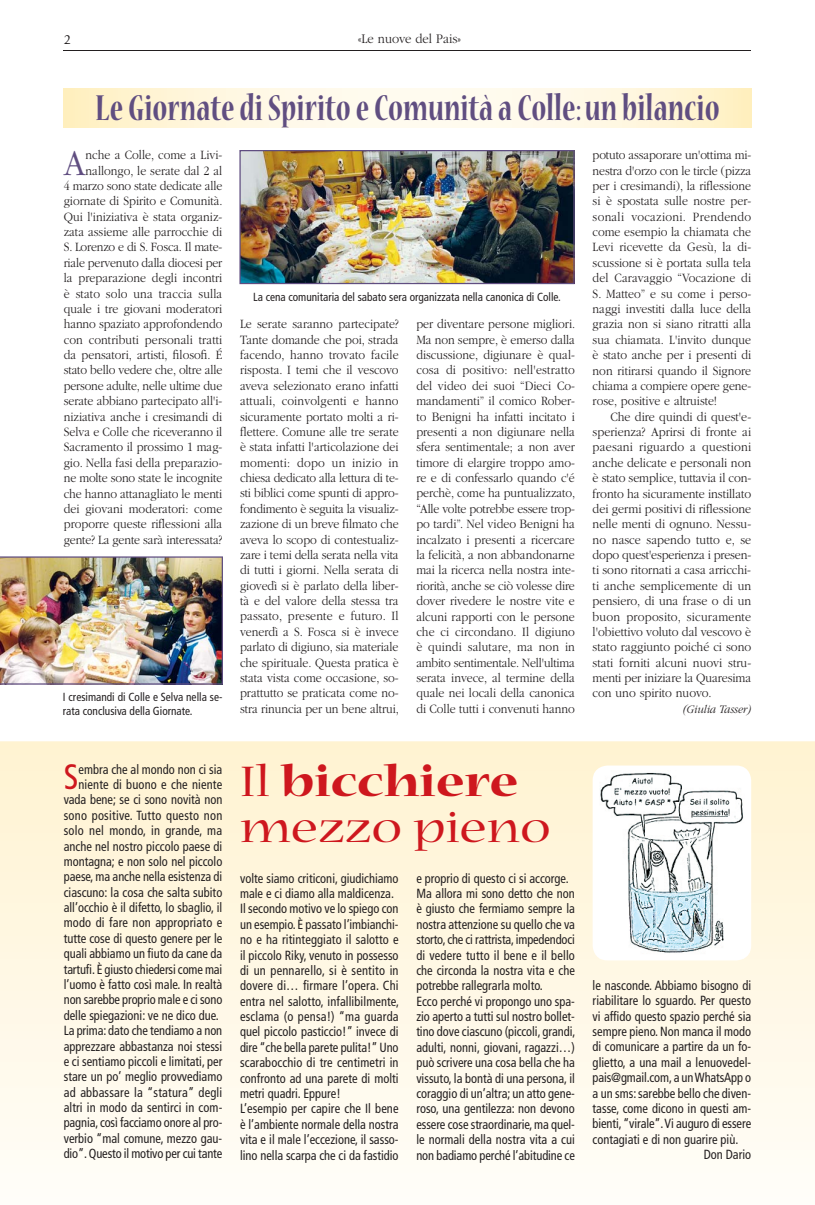
<style>
.page{position:relative;width:815px;height:1205px;background:#fff}
.page>*{position:absolute;margin:0;border:0;box-sizing:border-box;transform-origin:0 0}
.t1{font:expanded 47.5px/46.2px "Nueva Std";color:#ce171e}
.t2{font:700 condensed 40px "Nueva Std";color:#604e81;scale:.87 1}
.t3{font:300 37.88px "ITC Garamond Std";color:#604e81;scale:.9 1}
.t4{font:condensed 35.25px "Frutiger LT Std";color:#ce171e;scale:.94 1}
.t5{font:300 13.75px "ITC Garamond Std";color:#231f20;scale:.92 1}
.t6{font:13.75px "Giovanni Std";color:#231f20;scale:.94 1}
.t7{font:300 13.25px/15.4px "ITC Garamond Std";color:#231f20;text-align:justify;scale:.9 1}
.t8{font:condensed 13.25px/15.4px "Frutiger LT Std";color:#231f20;scale:.94 1}
.t9{font:300 13.25px/15.4px "ITC Garamond Std";color:#231f20;text-align:justify;scale:.91 1}
.t10{font:italic 300 12px "ITC Garamond Std";color:#231f20;scale:.9 1}
.t11{font:condensed 11.75px/14.2px "Frutiger LT Std";color:#231f20;scale:.96 1}
.s1{font-weight:700}
</style>
<div class="page">
<hr style="left:64px;top:50px;width:687px;height:1px;background:#231f20">
<svg style="left:64px;top:89px;width:687px;height:39px;background:#fff7df"></svg>
<svg style="left:0;top:741px;width:815px;height:417px"></svg>
<img style="left:239px;top:150px;width:336px;height:134px">
<img style="left:0;top:556px;width:223px;height:128px">
<div style="left:593px;top:765px;width:158px;height:195px;background:#fff;border-radius:15px"></div>
<img style="left:600px;top:772px;width:144px;height:187px">
<p class="t6" style="left:64px;top:34px;width:9px">2</p>
<p class="t5" style="left:358px;top:34px;width:113px">«Le nuove del Pais»</p>
<h2 class="t2" style="left:95px;top:92px;width:719px">Le Giornate di Spirito e Comunità a Colle: un bilancio</h2>
<p class="t7" style="left:64px;top:148px;width:178px;text-align:right">nche a Colle, come a Livi&shy;nallongo, le serate dal 2 al<br>4 marzo sono state dedicate alle giornate di Spirito e Comunità.<br>Qui l'iniziativa è stata organiz&shy;zata assieme alle parrocchie di<br>S. Lorenzo e di S. Fosca. Il mate&shy;riale pervenuto dalla diocesi per la preparazione degli incontri è stato solo una traccia sulla quale i tre giovani moderatori hanno spaziato approfondendo con contributi personali tratti da pensatori, artisti, filosofi. É stato bello vedere che, oltre alle persone adulte, nelle ultime due serate abbiano partecipato all'i&shy;niziativa anche i cresimandi di<br>Selva e Colle che riceveranno il<br>Sacramento il prossimo 1 mag&shy;gio. Nella fasi della preparazio&shy;ne molte sono state le incognite che hanno attanagliato le menti dei giovani moderatori: come proporre queste riflessioni alla gente? La gente sarà interessata?</p>
<h3 class="t3" style="left:64px;top:148px;width:26px">A</h3>
<p class="t11" style="left:63px;top:690px;width:168px">I cresimandi di Colle e Selva nella se&shy;rata conclusiva della Giornate.</p>
<p class="t11" style="left:253px;top:291px;width:322px">La cena comunitaria del sabato sera organizzata nella canonica di Colle.</p>
<p class="t7" style="left:240px;top:317px;width:178px">Le serate saranno partecipate?<br>Tante domande che poi, strada facendo, hanno trovato facile risposta. I temi che il vescovo aveva selezionato erano infatti attuali, coinvolgenti e hanno sicuramente portato molti a ri&shy;flettere. Comune alle tre serate è stata infatti l'articolazione dei momenti: dopo un inizio in chiesa dedicato alla lettura di te&shy;sti biblici come spunti di appro&shy;fondimento è seguita la visualiz&shy;zazione di un breve filmato che aveva lo scopo di contestualiz&shy;zare i temi della serata nella vita di tutti i giorni. Nella serata di giovedì si è parlato della liber&shy;tà e del valore della stessa tra passato, presente e futuro. Il venerdì a S. Fosca si è invece parlato di digiuno, sia materiale che spirituale. Questa pratica è stata vista come occasione, so&shy;prattutto se praticata come no&shy;stra rinuncia per un bene altrui,</p>
<p class="t7" style="left:416px;top:317px;width:178px">per diventare persone migliori.<br>Ma non sempre, è emerso dalla discussione, digiunare è qual&shy;cosa di positivo: nell'estratto del video dei suoi “Dieci Co&shy;mandamenti” il comico Rober&shy;to Benigni ha infatti incitato i presenti a non digiunare nella sfera sentimentale; a non aver timore di elargire troppo amo&shy;re e di confessarlo quando c'é perchè, come ha puntualizzato, “Alle volte potrebbe essere trop&shy;po tardi”. Nel video Benigni ha incalzato i presenti a ricercare la felicità, a non abbandonarne mai la ricerca nella nostra inte&shy;riorità, anche se ciò volesse dire dover rivedere le nostre vite e alcuni rapporti con le persone che ci circondano. Il digiuno è quindi salutare, ma non in ambito sentimentale. Nell'ultima serata invece, al termine della quale nei locali della canonica di Colle tutti i convenuti hanno</p>
<p class="t7" style="left:593px;top:148px;width:178px">potuto assaporare un'ottima mi&shy;nestra d'orzo con le tircle (pizza per i cresimandi), la riflessione si è spostata sulle nostre per&shy;sonali vocazioni. Prendendo come esempio la chiamata che Levi ricevette da Gesù, la di&shy;scussione si è portata sulla tela del Caravaggio “Vocazione di S. Matteo” e su come i perso&shy;naggi investiti dalla luce della grazia non si siano ritratti alla sua chiamata. L'invito dunque è stato anche per i presenti di non ritirarsi quando il Signore chiama a compiere opere gene&shy;rose, positive e altruiste!</p>
<p class="t9" style="left:593px;top:410px;width:176px;text-indent:18px">Che dire quindi di quest'e&shy;sperienza? Aprirsi di fronte ai paesani riguardo a questioni anche delicate e personali non è stato semplice, tuttavia il con&shy;fronto ha sicuramente instillato dei germi positivi di riflessione nelle menti di ognuno. Nessu&shy;no nasce sapendo tutto e, se dopo quest'esperienza i presen&shy;ti sono ritornati a casa arricchi&shy;ti anche semplicemente di un pensiero, di una frase o di un buon proposito, sicuramente l'obiettivo voluto dal vescovo è stato raggiunto poiché ci sono stati forniti alcuni nuovi stru&shy;menti per iniziare la Quaresima con uno spirito nuovo.</p>
<p class="t10" style="left:682px;top:704px;width:78px">(Giulia Tasser)</p>
<p class="t8" style="left:64px;top:762px;width:170px;text-align:right">embra che al mondo non ci sia niente di buono e che niente vada bene; se ci sono novità non sono positive. Tutto questo non solo nel mondo, in grande, ma anche nel nostro piccolo paese di montagna; e non solo nel piccolo paese, ma anche nella esistenza di ciascuno: la cosa che salta subito all’occhio è il difetto, lo sbaglio, il modo di fare non appropriato e tutte cose di questo genere per le quali abbiamo un fiuto da cane da tartufi. È giusto chiedersi come mai l’uomo è fatto così m ale. In realtà non sarebbe proprio male e ci sono delle spiegazioni: ve ne dico due.<br>La prima: dato che tendiamo a non apprezzare abbastanza noi stessi e ci sentiamo piccoli e limitati, per stare un po’ meglio provvediamo ad abbassare la “statura” degli altri in modo da sentirci in com&shy;pagnia, così facciamo onore al pro&shy;verbio “mal comune, mezzo gau&shy;dio”. Questo il motivo per cui tante</p>
<h3 class="t4" style="left:64px;top:760px;width:17px">S</h3>
<h1 class="t1" style="left:240px;top:761px;width:312px">Il <span class="s1">bicchiere </span>mezzo pieno</h1>
<p class="t8" style="left:240px;top:871px;width:171px">volte siamo criticoni, giudichiamo male e ci diamo alla maldicenza.<br>Il secondo motivo ve lo spiego con un esempio. È passato l’imbianchi&shy;no e ha ritinteggiato il salotto e il piccolo Riky, venuto in possesso di un pennarello, si è sentito in dovere di… firmare l’opera. Chi entra nel salotto, infallibilmente, esclama (o pensa!) “ma guarda quel piccolo pasticcio!” invece di dire “che bella parete pulita!” Uno scarabocchio di tre centimetri in confronto ad una parete di molti metri quadri. Eppure!<br>L’esempio per capire che Il bene è l’ambiente normale della nostra vita e il male l’eccezione, il sasso&shy;lino nella scarpa che ci da fastidio</p>
<p class="t8" style="left:416px;top:871px;width:171px">e proprio di questo ci si accorge.<br>Ma allora mi sono detto che non è giusto che fermiamo sempre la nostra attenzione su quello che va storto, che ci rattrista, impedendoci di vedere tutto il bene e il bello che circonda la nostra vita e che potrebbe rallegrarla molto.<br>Ecco perché vi propongo uno spa&shy;zio aperto a tutti sul nostro bollet&shy;tino dove ciascuno (piccoli, grandi, adulti, nonni, giovani, ragazzi…) può scrivere una cosa bella che ha vissuto, la bontà di una persona, il coraggio di un’altra; un atto gene&shy;roso, una gentilezza: non devono essere cose straordinarie, ma quel&shy;le normali della nostra vita a cui non badiamo perché l’abitudine ce</p>
<p class="t8" style="left:593px;top:978px;width:170px">le nasconde. Abbiamo bisogno di</p>
<p class="t8" style="left:593px;top:993px;width:170px">riabilitare lo sguardo. Per questo</p>
<p class="t8" style="left:593px;top:1009px;width:170px">vi affido questo spazio perché sia</p>
<p class="t8" style="left:593px;top:1024px;width:170px">sempre pieno. Non manca il modo</p>
<p class="t8" style="left:593px;top:1040px;width:170px">di comunicare a partire da un fo-</p>
<p class="t8" style="left:593px;top:1055px;width:170px">glietto, a una mail a lenuovedel-</p>
<p class="t8" style="left:593px;top:1070px;width:170px">pais@gmail.com, a un WhatsApp o</p>
<p class="t8" style="left:593px;top:1086px;width:170px">a un sms: sarebbe bello che diven-</p>
<p class="t8" style="left:593px;top:1101px;width:170px">tasse, come dicono in questi am-</p>
<p class="t8" style="left:593px;top:1116px;width:170px">bienti, “virale”. Vi auguro di essere</p>
<p class="t8" style="left:593px;top:1132px;width:156px">contagiati e di non guarire più.</p>
<p class="t8" style="left:704px;top:1147px;width:52px">Don Dario</p>
</div>
